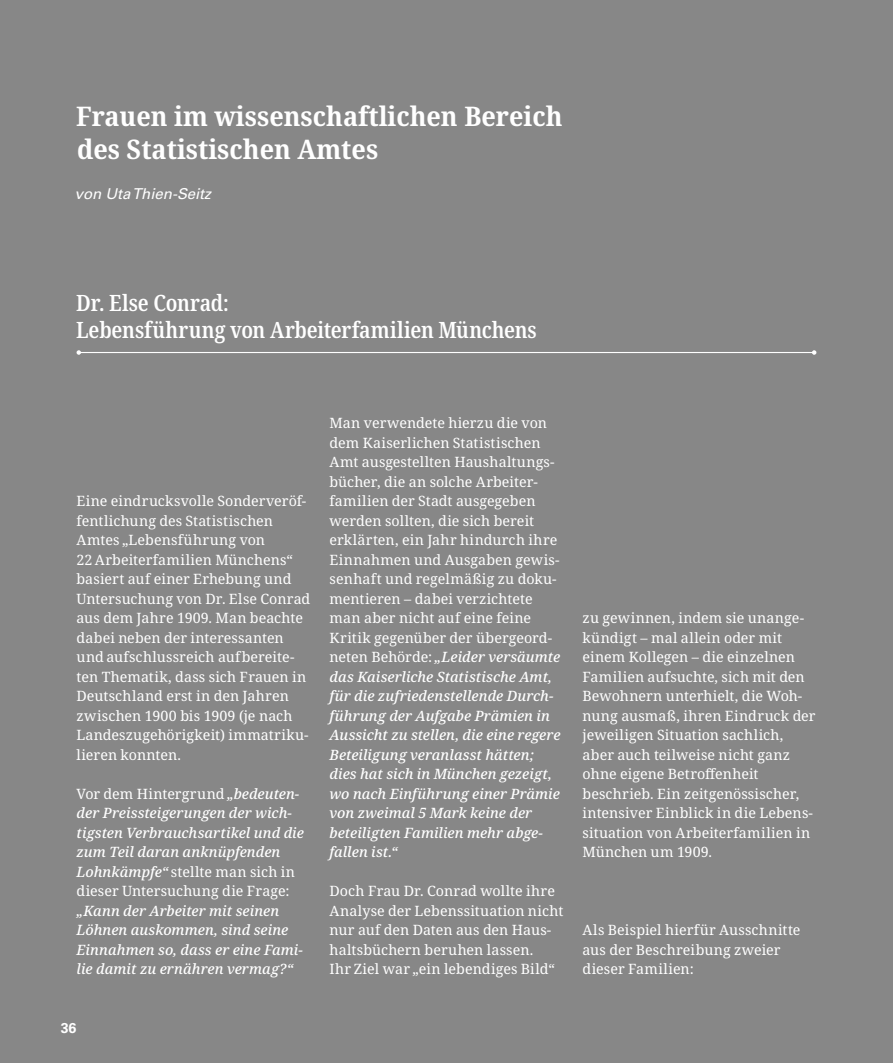
<style>
.page{position:relative;width:893px;height:1063px;background:#878787}
.page>*{position:absolute;margin:0;border:0;box-sizing:border-box;transform-origin:0 0}
.id1329{font:700 semi-condensed 27px/33px "Noto Serif";color:#fff}
.id134784{font:600 condensed 22.5px/27px "Noto Serif";letter-spacing:-.005em;color:#fff}
.id39001{font:italic 15px "Univers LT Pro 55";color:#fff}
.id612{font:14.25px/19.5px "Noto Serif";letter-spacing:.005em;color:#fff}
.id612-2{font:italic 500 14.25px/19.5px "Noto Serif";color:#fff}
.t1{font:700 14.25px "Univers LT Pro 65";color:#fff}
.s1{font-weight:400;font-style:normal}
.s2{font-weight:500;font-style:italic}
</style>
<div class="page">
<hr style="left:79px;top:352px;width:735px;height:1px;background:#fff">
<svg style="left:77px;top:350px;width:4px;height:5px"></svg>
<svg style="left:812px;top:350px;width:4px;height:5px"></svg>
<h2 class="id1329" style="left:76px;top:100px;width:488px">Frauen im wissenschaftlichen Bereich des Statistischen Amtes</h2>
<h2 class="id39001" style="left:75px;top:183px;width:137px">von Uta Thien-Seitz</h2>
<h3 class="id134784" style="left:76px;top:290px;width:462px">Dr. Else Conrad:<br>Lebensführung von Arbeiterfamilien Münchens</h3>
<p class="id612" style="left:77px;top:492px;width:235px">Eine eindrucksvolle Sonderveröf&shy;fentlichung des Statistischen<br>Amtes „Lebensführung von<br>22 Arbeiterfamilien Münchens“ basiert auf einer Erhebung und<br>Untersuchung von Dr. Else Conrad aus dem Jahre 1909. Man beachte dabei neben der interessanten und aufschlussreich aufbereite&shy;ten Thematik, dass sich Frauen in<br>Deutschland erst in den Jahren zwischen 1900 bis 1909 (je nach<br>Landeszugehörigkeit) immatriku&shy;lieren konnten.</p>
<p class="id612-2" style="left:77px;top:784px;width:229px"><span class="s1">Vor dem Hintergrund</span> „bedeuten&shy;der Preissteigerungen der wich&shy;tigsten Verbrauchsartikel und die zum Teil daran anknüpfenden<br>Lohnkämpfe“ <span class="s1">stellte man sich in dieser Untersuchung die Frage: </span>„Kann der Arbeiter mit seinen<br>Löhnen auskommen, sind seine<br>Einnahmen so, dass er eine Fami&shy;lie damit zu ernähren vermag?“</p>
<p class="id612" style="left:330px;top:414px;width:232px">Man verwendete hierzu die von dem Kaiserlichen Statistischen<br>Amt ausgestellten Haushaltungs&shy;bücher, die an solche Arbeiter&shy;familien der Stadt ausgegeben werden sollten, die sich bereit erklärten, ein Jahr hindurch ihre<br>Einnahmen und Ausgaben gewis&shy;senhaft und regelmäßig zu doku&shy;mentieren – dabei verzichtete man aber nicht auf eine feine<br>Kritik gegenüber der übergeord&shy;neten Behörde: <span class="s2">„Leider versäumte das Kaiserliche Statistische Amt, für die zufriedenstellende Durch&shy;führung der Aufgabe Prämien in<br>Aussicht zu stellen, die eine regere<br>Beteiligung veranlasst hätten; dies hat sich in München gezeigt, wo nach Einführung einer Prämie von zweimal 5 Mark keine der beteiligten Familien mehr abge&shy;fallen ist.“</span></p>
<p class="id612" style="left:330px;top:882px;width:235px">Doch Frau Dr. Conrad wollte ihre<br>Analyse der Lebenssituation nicht nur auf den Daten aus den Haus&shy;haltsbüchern beruhen lassen.<br>Ihr Ziel war „ein lebendiges Bild“</p>
<p class="t1" style="left:61px;top:1018px;width:17px">36</p>
<p class="id612" style="left:583px;top:609px;width:235px">zu gewinnen, indem sie unange&shy;kündigt – mal allein oder mit einem Kollegen – die einzelnen<br>Familien aufsuchte, sich mit den<br>Bewohnern unterhielt, die Woh&shy;nung ausmaß, ihren Eindruck der jeweiligen Situation sachlich, aber auch teilweise nicht ganz ohne eigene Betroffenheit beschrieb. Ein zeitgenössischer, intensiver Einblick in die Lebens&shy;situation von Arbeiterfamilien in<br>München um 1909.</p>
<p class="id612" style="left:583px;top:921px;width:219px">Als Beispiel hierfür Ausschnitte aus der Beschreibung zweier dieser Familien:</p>
</div>
